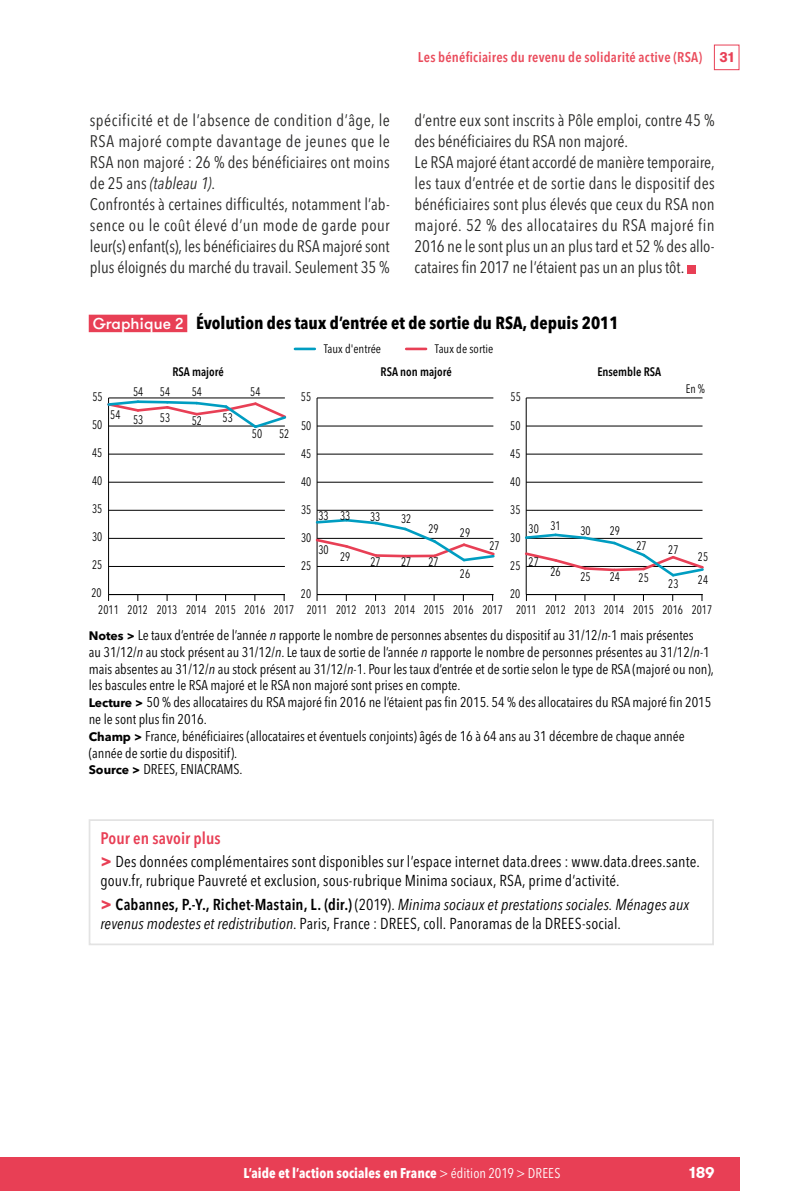
<style>
.page{position:relative;width:794px;height:1191px;background:#fff}
.page>*{position:absolute;margin:0;border:0;box-sizing:border-box;transform-origin:0 0}
.t1{font:700 condensed 17.5px "Avenir Next LT Pro";color:#000}
.Texte{font:condensed 16.62px/21px "Avenir Next LT Pro";color:#282827;text-align:justify}
.t2{font:600 condensed 16.62px "Avenir Next LT Pro";letter-spacing:.005em;color:#e83f55}
.t3{font:condensed 15.75px/18.9px "Avenir Next LT Pro";letter-spacing:.01em;color:#000}
.t4{font:italic condensed 15.75px/18.9px "Avenir Next LT Pro";letter-spacing:.005em;color:#000}
.t5{font:700 15.75px "GT Walsheim";color:#fff}
.t6{font:condensed 14px/16.8px "Avenir Next LT Pro";color:#000}
.t7{font:700 condensed 14px "Avenir Next LT Pro";color:#fff}
.t8{font:600 condensed 14px "Avenir Next LT Pro";letter-spacing:.015em;color:#ea4c5c}
.t9{font:condensed 12.25px "Avenir Next LT Pro";color:#000;scale:.89 1}
.t10{font:600 condensed 12.25px "Avenir Next LT Pro";color:#000}
.t11{font:condensed 12.25px "Avenir Next LT Pro";color:#000}
.t12{font:condensed 12.25px "Avenir Next LT Pro";color:#000;scale:.92 1}
.s1{font-style:italic}
.s2{font-family:"GT Walsheim Pro Trial";font-weight:700;font-stretch:normal;color:#e83f55}
.s3{font-family:"GT Walsheim";font-weight:500;font-stretch:normal;font-size:15.75px;color:#fff}
.s4{font-weight:700;font-stretch:normal;font-size:12.25px}
.s5{font-weight:700;font-stretch:normal;font-size:17.5px;color:#e83f55}
.s6{font-weight:700;font-style:normal;font-stretch:normal;font-size:17.5px;color:#e83f55}
.s7{font-weight:600;font-style:normal}
.s8{font-style:normal}
.s9{font-weight:400}
</style>
<div class="page">
<div style="left:0;top:1157px;width:739px;height:34px;background:#e83f55"></div>
<div style="left:714px;top:45px;width:25px;height:25px;border:1px solid #e83f55"></div>
<div style="left:89px;top:315px;width:98px;height:17px;background:#e83f55"></div>
<hr style="left:295px;top:347px;width:20px;height:3px;background:#009dc1">
<hr style="left:108px;top:398px;width:1px;height:196px;background:#000">
<hr style="left:109px;top:594px;width:176px;height:1px;background:#000">
<hr style="left:109px;top:566px;width:176px;height:1px;background:#000">
<hr style="left:109px;top:538px;width:176px;height:1px;background:#000">
<hr style="left:109px;top:510px;width:176px;height:1px;background:#000">
<hr style="left:109px;top:482px;width:176px;height:1px;background:#000">
<hr style="left:109px;top:454px;width:176px;height:1px;background:#000">
<hr style="left:109px;top:398px;width:176px;height:1px;background:#000">
<svg style="left:107px;top:399px;width:180px;height:31px"></svg>
<hr style="left:317px;top:398px;width:1px;height:196px;background:#000">
<hr style="left:317px;top:594px;width:176px;height:1px;background:#000">
<hr style="left:317px;top:566px;width:176px;height:1px;background:#000">
<hr style="left:317px;top:510px;width:176px;height:1px;background:#000">
<hr style="left:317px;top:482px;width:176px;height:1px;background:#000">
<hr style="left:317px;top:454px;width:176px;height:1px;background:#000">
<hr style="left:317px;top:426px;width:176px;height:1px;background:#000">
<hr style="left:317px;top:398px;width:176px;height:1px;background:#000">
<svg style="left:315px;top:517px;width:180px;height:46px"></svg>
<hr style="left:526px;top:398px;width:1px;height:196px;background:#000">
<hr style="left:526px;top:594px;width:176px;height:1px;background:#000">
<hr style="left:526px;top:510px;width:176px;height:1px;background:#000">
<hr style="left:526px;top:482px;width:176px;height:1px;background:#000">
<hr style="left:526px;top:454px;width:176px;height:1px;background:#000">
<hr style="left:526px;top:426px;width:176px;height:1px;background:#000">
<hr style="left:526px;top:398px;width:176px;height:1px;background:#000">
<svg style="left:525px;top:532px;width:179px;height:47px"></svg>
<hr style="left:406px;top:347px;width:20px;height:3px;background:#e83f55">
<div style="left:687px;top:265px;width:9px;height:8px;background:#e83f55"></div>
<div style="left:89px;top:819px;width:625px;height:126px;border:2px solid #e3e3e3"></div>
<p class="Texte" style="left:90px;top:110px;width:301px">spécificité et de l’absence de condition d’âge, le RSA majoré compte davantage de jeunes que le RSA non majoré : 26 % des bénéficiaires ont moins de 25 ans <span class="s1">(tableau 1)</span>.</p>
<p class="Texte" style="left:90px;top:194px;width:301px">Confrontés à certaines difficultés, notamment l’ab&shy;sence ou le coût élevé d’un mode de garde pour leur(s) enfant(s), les bénéficiaires du RSA majoré sont plus éloignés du marché du travail. Seulement 35 %</p>
<p class="t8" style="left:418px;top:49px;width:317px">Les bénéficiaires du revenu de solidarité active (RSA) <span class="s2">31</span></p>
<p class="Texte" style="left:415px;top:110px;width:301px">d’entre eux sont inscrits à Pôle emploi, contre 45 % des bénéficiaires du RSA non majoré.</p>
<p class="Texte" style="left:415px;top:152px;width:301px">Le RSA majoré étant accordé de manière temporaire, les taux d’entrée et de sortie dans le dispositif des bénéficiaires sont plus élevés que ceux du RSA non majoré. 52 % des allocataires du RSA majoré fin 2016 ne le sont plus un an plus tard et 52 % des allo&shy;cataires fin 2017 ne l’étaient pas un an plus tôt.</p>
<p class="t1" style="left:93px;top:312px;width:527px"><span class="s3">Graphique 2</span> Évolution des taux d’entrée et de sortie du RSA, depuis 2011</p>
<p class="t11" style="left:324px;top:341px;width:59px">Taux d'entrée</p>
<p class="t11" style="left:435px;top:341px;width:60px">Taux de sortie</p>
<p class="t10" style="left:172px;top:364px;width:53px">RSA majoré</p>
<p class="t10" style="left:380px;top:364px;width:73px">RSA non majoré</p>
<p class="t10" style="left:597px;top:364px;width:65px">Ensemble RSA</p>
<p class="t9" style="left:92px;top:389px;width:13px">55</p>
<p class="t9" style="left:133px;top:385px;width:13px">54</p>
<p class="t9" style="left:160px;top:385px;width:13px">54</p>
<p class="t9" style="left:192px;top:385px;width:13px">54</p>
<p class="t9" style="left:250px;top:385px;width:13px">54</p>
<p class="t9" style="left:301px;top:389px;width:13px">55</p>
<p class="t9" style="left:510px;top:389px;width:13px">55</p>
<p class="t12" style="left:686px;top:381px;width:22px">En %</p>
<p class="t9" style="left:92px;top:417px;width:13px">50</p>
<p class="t9" style="left:110px;top:407px;width:13px">54</p>
<p class="t9" style="left:133px;top:412px;width:13px">53</p>
<p class="t9" style="left:160px;top:410px;width:13px">53</p>
<p class="t9" style="left:192px;top:414px;width:13px">52</p>
<p class="t9" style="left:223px;top:410px;width:13px">53</p>
<p class="t9" style="left:252px;top:427px;width:13px">50</p>
<p class="t9" style="left:279px;top:427px;width:13px">52</p>
<p class="t9" style="left:301px;top:418px;width:13px">50</p>
<p class="t9" style="left:510px;top:418px;width:13px">50</p>
<p class="t9" style="left:92px;top:445px;width:13px">45</p>
<p class="t9" style="left:301px;top:446px;width:13px">45</p>
<p class="t9" style="left:510px;top:446px;width:13px">45</p>
<p class="t9" style="left:92px;top:473px;width:13px">40</p>
<p class="t9" style="left:301px;top:474px;width:13px">40</p>
<p class="t9" style="left:510px;top:474px;width:13px">40</p>
<p class="t9" style="left:92px;top:501px;width:13px">35</p>
<p class="t9" style="left:92px;top:529px;width:13px">30</p>
<p class="t9" style="left:92px;top:557px;width:13px">25</p>
<p class="t9" style="left:91px;top:585px;width:13px">20</p>
<p class="t9" style="left:301px;top:502px;width:13px">35</p>
<p class="t9" style="left:318px;top:508px;width:38px">33 33</p>
<p class="t9" style="left:370px;top:509px;width:13px">33</p>
<p class="t9" style="left:401px;top:512px;width:13px">32</p>
<p class="t9" style="left:301px;top:530px;width:13px">30</p>
<p class="t9" style="left:428px;top:521px;width:13px">29</p>
<p class="t9" style="left:301px;top:558px;width:13px">25</p>
<p class="t9" style="left:301px;top:586px;width:13px">20</p>
<p class="t9" style="left:318px;top:542px;width:13px">30</p>
<p class="t9" style="left:340px;top:549px;width:13px">29</p>
<p class="t9" style="left:370px;top:554px;width:13px">27</p>
<p class="t9" style="left:401px;top:554px;width:13px">27</p>
<p class="t9" style="left:428px;top:554px;width:13px">27</p>
<p class="t9" style="left:460px;top:525px;width:13px">29</p>
<p class="t9" style="left:460px;top:566px;width:13px">26</p>
<p class="t9" style="left:489px;top:538px;width:13px">27</p>
<p class="t9" style="left:510px;top:502px;width:13px">35</p>
<p class="t9" style="left:510px;top:530px;width:13px">30</p>
<p class="t9" style="left:510px;top:558px;width:13px">25</p>
<p class="t9" style="left:510px;top:586px;width:13px">20</p>
<p class="t9" style="left:528px;top:521px;width:13px">30</p>
<p class="t9" style="left:528px;top:554px;width:13px">27</p>
<p class="t9" style="left:550px;top:518px;width:13px">31</p>
<p class="t9" style="left:550px;top:565px;width:13px">26</p>
<p class="t9" style="left:580px;top:523px;width:13px">30</p>
<p class="t9" style="left:580px;top:569px;width:13px">25</p>
<p class="t9" style="left:610px;top:523px;width:13px">29</p>
<p class="t9" style="left:610px;top:569px;width:13px">24</p>
<p class="t9" style="left:636px;top:538px;width:13px">27</p>
<p class="t9" style="left:638px;top:570px;width:13px">25</p>
<p class="t9" style="left:668px;top:542px;width:13px">27</p>
<p class="t9" style="left:668px;top:576px;width:13px">23</p>
<p class="t9" style="left:698px;top:572px;width:13px">24</p>
<p class="t9" style="left:698px;top:549px;width:13px">25</p>
<p class="t9" style="left:98px;top:602px;width:222px">2011 2012 2013 2014 2015 2016 2017</p>
<p class="t9" style="left:307px;top:602px;width:222px">2011 2012 2013 2014 2015 2016 2017</p>
<p class="t9" style="left:516px;top:602px;width:222px">2011 2012 2013 2014 2015 2016 2017</p>
<p class="t6" style="left:89px;top:626px;width:626px"><span class="s4">Notes &gt;</span> Le taux d’entrée de l’année <span class="s1">n</span> rapporte le nombre de personnes absentes du dispositif au 31/12/<span class="s1">n</span>-1 mais présentes<br>au 31/12/<span class="s1">n</span> au stock présent au 31/12/<span class="s1">n</span>. Le taux de sortie de l’année <span class="s1">n</span> rapporte le nombre de personnes présentes au 31/12/<span class="s1">n</span>-1 mais absentes au 31/12/<span class="s1">n</span> au stock présent au 31/12/<span class="s1">n</span>-1. Pour les taux d’entrée et de sortie selon le type de RSA (majoré ou non), les bascules entre le RSA majoré et le RSA non majoré sont prises en compte.<br><span class="s4">Lecture &gt;</span> 50 % des allocataires du RSA majoré fin 2016 ne l’étaient pas fin 2015. 54 % des allocataires du RSA majoré fin 2015 ne le sont plus fin 2016.<br><span class="s4">Champ &gt;</span> France, bénéficiaires (allocataires et éventuels conjoints) âgés de 16 à 64 ans au 31 décembre de chaque année (année de sortie du dispositif).<br><span class="s4">Source &gt;</span> DREES, ENIACRAMS.</p>
<p class="t2" style="left:100px;top:827px;width:122px">Pour en savoir plus</p>
<p class="t3" style="left:100px;top:852px;width:599px"><span class="s5">&gt;</span> Des données complémentaires sont disponibles sur l’espace internet data.drees : www.data.drees.sante. gouv.fr, rubrique Pauvreté et exclusion, sous-rubrique Minima sociaux, RSA, prime d’activité.</p>
<p class="t4" style="left:100px;top:895px;width:590px"><span class="s6">&gt;</span> <span class="s7">Cabannes, P.-Y., Richet-Mastain, L. (dir.)</span> <span class="s8">(2019).</span> Minima sociaux et prestations sociales. Ménages aux revenus modestes et redistribution<span class="s8">. Paris, France : DREES, coll. Panoramas de la DREES-social.</span></p>
<p class="t7" style="left:243px;top:1165px;width:318px">L’aide et l’action sociales en France <span class="s9">&gt; édition 2019 &gt; DREES</span></p>
<p class="t5" style="left:689px;top:1162px;width:27px">189</p>
</div>
